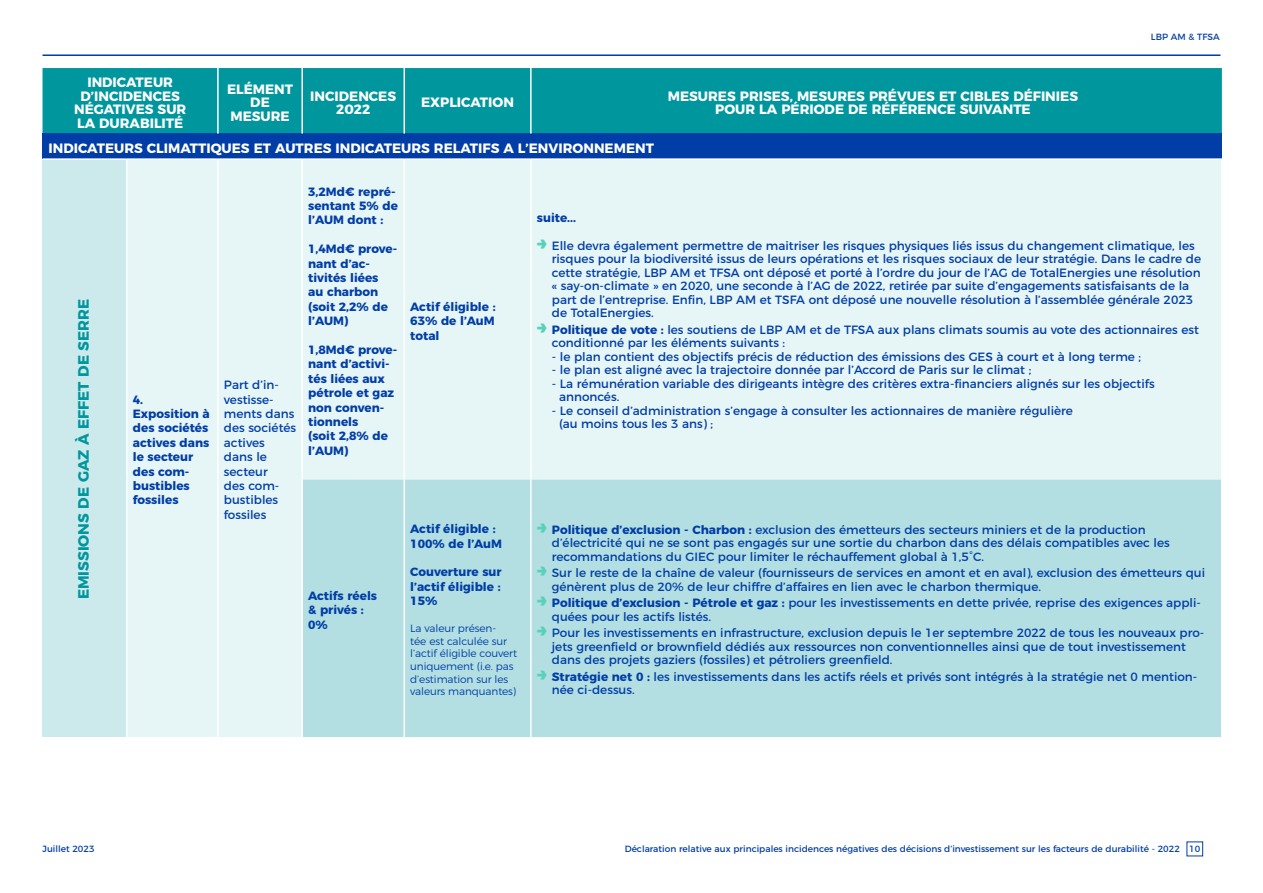
<style>
.page{position:relative;width:1263px;height:893px;background:#fff}
.page>*{position:absolute;margin:0;border:0;box-sizing:border-box;transform-origin:0 0}
.t1{font:700 15px "Montserrat";color:#00969e}
.t2{font:700 13.5px/13.5px "Montserrat";color:#fff;text-align:center}
.t3{font:12px/13.5px "Montserrat";color:#003da6}
.t4{font:700 12px/14.4px "Montserrat";color:#003da6}
.t5{font:300 10.5px/12.6px "Montserrat";letter-spacing:-.01em;color:#003da6}
.t6{font:9px "Montserrat";color:#003da6}
.s1{font-weight:100;font-size:18px;color:#58d1b9}
.s2{font-weight:700}
</style>
<div class="page">
<hr style="left:43px;top:54px;width:1177px;height:2px;background:#003da6">
<div style="left:43px;top:68px;width:1179px;height:66px;background:#00969e"></div>
<div style="left:43px;top:134px;width:1179px;height:25px;background:#003da6"></div>
<div style="left:43px;top:159px;width:84px;height:578px;background:#cceaec"></div>
<div style="left:128px;top:160px;width:1093px;height:577px;background:#e6f5f5"></div>
<div style="left:303px;top:480px;width:918px;height:257px;background:#b3dfe2"></div>
<hr style="left:217px;top:68px;width:2px;height:66px;background:#fff">
<hr style="left:301px;top:68px;width:2px;height:66px;background:#fff">
<hr style="left:403px;top:68px;width:2px;height:66px;background:#fff">
<hr style="left:530px;top:68px;width:2px;height:66px;background:#fff">
<hr style="left:43px;top:158px;width:84px;height:2px;background:#fff">
<hr style="left:127px;top:158px;width:91px;height:2px;background:#fff">
<hr style="left:218px;top:158px;width:84px;height:2px;background:#fff">
<hr style="left:302px;top:158px;width:102px;height:2px;background:#fff">
<hr style="left:404px;top:158px;width:127px;height:2px;background:#fff">
<hr style="left:531px;top:158px;width:691px;height:2px;background:#fff">
<hr style="left:217px;top:160px;width:2px;height:320px;background:#fff">
<hr style="left:217px;top:480px;width:2px;height:257px;background:#fff">
<hr style="left:126px;top:160px;width:2px;height:320px;background:#fff">
<hr style="left:126px;top:480px;width:2px;height:257px;background:#fff">
<hr style="left:301px;top:480px;width:2px;height:257px;background:#fff">
<hr style="left:403px;top:480px;width:2px;height:257px;background:#fff">
<hr style="left:530px;top:480px;width:2px;height:257px;background:#fff">
<hr style="left:301px;top:160px;width:2px;height:320px;background:#fff">
<hr style="left:403px;top:160px;width:2px;height:320px;background:#fff">
<hr style="left:530px;top:160px;width:2px;height:320px;background:#fff">
<div style="left:533px;top:175px;width:15px;height:15px;background:#e6f5f5"></div>
<p class="t2" style="left:74px;top:74px;width:114px">INDICATEUR<br>D’INCIDENCES<br>NÉGATIVES SUR<br>LA DURABILITÉ</p>
<p class="t2" style="left:227px;top:81px;width:68px">ELÉMENT<br>DE<br>MESURE</p>
<p class="t2" style="left:310px;top:88px;width:87px">INCIDENCES<br>2022</p>
<p class="t2" style="left:421px;top:95px;width:94px">EXPLICATION</p>
<p class="t2" style="left:668px;top:88px;width:412px">MESURES PRISES, MESURES PRÉVUES ET CIBLES DÉFINIES<br>POUR LA PÉRIODE DE RÉFÉRENCE SUIVANTE</p>
<p class="t2" style="left:48px;top:140px;width:607px">INDICATEURS CLIMATTIQUES ET AUTRES INDICATEURS RELATIFS A L’ENVIRONNEMENT</p>
<p class="t6" style="left:1151px;top:29px;width:70px">LBP AM &amp; TFSA</p>
<p class="t1" style="left:71px;top:599px;width:302px;rotate:-90deg">EMISSIONS DE GAZ À EFFET DE SERRE</p>
<p class="t4" style="left:133px;top:391px;width:78px">4.<br>Exposition à des sociétés actives dans le secteur des com&shy;bustibles fossiles</p>
<p class="t3" style="left:224px;top:377px;width:74px;line-height:14.4px">Part d’in&shy;vestisse&shy;ments dans des sociétés actives dans le secteur<br>des com&shy;bustibles fossiles</p>
<p class="t4" style="left:308px;top:183px;width:91px">3,2Md€ repré&shy;sentant 5% de l’AUM dont :</p>
<p class="t4" style="left:308px;top:241px;width:91px">1,4Md€ prove&shy;nant d’ac&shy;tivités liées<br>au charbon (soit 2,2% de l’AUM)</p>
<p class="t4" style="left:308px;top:342px;width:91px">1,8Md€ prove&shy;nant d’activi&shy;tés liées aux pétrole et gaz non conven&shy;tionnels<br>(soit 2,8% de l’AUM)</p>
<p class="t4" style="left:308px;top:587px;width:70px">Actifs réels &amp; privés :<br>0%</p>
<p class="t4" style="left:410px;top:298px;width:87px;text-align:justify">Actif éligible :<br>63% de l’AuM total</p>
<p class="t4" style="left:410px;top:521px;width:93px">Actif éligible :<br>100% de l’AuM</p>
<p class="t4" style="left:410px;top:564px;width:93px;text-align:justify">Couverture sur l’actif éligible :<br>15%</p>
<p class="t5" style="left:410px;top:621px;width:108px">La valeur présen-<br>tée est calculée sur l’actif éligible couvert uniquement (i.e. pas d’estimation sur les valeurs manquantes)</p>
<p class="t4" style="left:537px;top:210px;width:41px">suite...</p>
<p class="t3" style="left:552px;top:238px;width:651px;text-indent:-15px"><span class="s1">ڱ</span> Elle devra également permettre de maitriser les risques physiques liés issus du changement climatique, les risques pour la biodiversité issus de leurs opérations et les risques sociaux de leur stratégie. Dans le cadre de cette stratégie, LBP AM et TFSA ont déposé et porté à l’ordre du jour de l’AG de TotalEnergies une résolution « say-on-climate » en 2020, une seconde à l’AG de 2022, retirée par suite d’engagements satisfaisants de la part de l’entreprise. Enfin, LBP AM et TSFA ont déposé une nouvelle résolution à l’assemblée générale 2023 de TotalEnergies.</p>
<p class="t3" style="left:552px;top:322px;width:648px;text-indent:-15px"><span class="s1">ڱ</span> <span class="s2">Politique de vote :</span> les soutiens de LBP AM et de TFSA aux plans climats soumis au vote des actionnaires est conditionné par les éléments suivants :</p>
<p class="t3" style="left:552px;top:349px;width:591px">- le plan contient des objectifs précis de réduction des émissions des GES à court et à long terme ;</p>
<p class="t3" style="left:552px;top:362px;width:481px">- le plan est aligné avec la trajectoire donnée par l’Accord de Paris sur le climat ;</p>
<p class="t3" style="left:559px;top:376px;width:597px;text-indent:-7px">- La rémunération variable des dirigeants intègre des critères extra-financiers alignés sur les objectifs annoncés.</p>
<p class="t3" style="left:559px;top:403px;width:515px;text-indent:-7px">- Le conseil d’administration s’engage à consulter les actionnaires de manière régulière (au moins tous les 3 ans) ;</p>
<p class="t3" style="left:552px;top:522px;width:619px;text-indent:-15px"><span class="s1">ڱ</span> <span class="s2">Politique d’exclusion - Charbon :</span> exclusion des émetteurs des secteurs miniers et de la production d’électricité qui ne se sont pas engagés sur une sortie du charbon dans des délais compatibles avec les recommandations du GIEC pour limiter le réchauffement global à 1,5°C.</p>
<p class="t3" style="left:552px;top:565px;width:655px;text-indent:-15px"><span class="s1">ڱ</span> Sur le reste de la chaîne de valeur (fournisseurs de services en amont et en aval), exclusion des émetteurs qui génèrent plus de 20% de leur chiffre d’affaires en lien avec le charbon thermique.</p>
<p class="t3" style="left:552px;top:595px;width:651px;text-indent:-15px"><span class="s1">ڱ</span> <span class="s2">Politique d’exclusion - Pétrole et gaz :</span> pour les investissements en dette privée, reprise des exigences appli&shy;quées pour les actifs listés.</p>
<p class="t3" style="left:552px;top:625px;width:654px;text-indent:-15px"><span class="s1">ڱ</span> Pour les investissements en infrastructure, exclusion depuis le 1er septembre 2022 de tous les nouveaux pro&shy;jets greenfield or brownfield dédiés aux ressources non conventionnelles ainsi que de tout investissement dans des projets gaziers (fossiles) et pétroliers greenfield.</p>
<p class="t3" style="left:552px;top:669px;width:647px;text-indent:-15px"><span class="s1">ڱ</span> <span class="s2">Stratégie net 0 :</span> les investissements dans les actifs réels et privés sont intégrés à la stratégie net 0 mention&shy;née ci-dessus.</p>
<p class="t6" style="left:43px;top:841px;width:54px">Juillet 2023</p>
<p class="t6" style="left:625px;top:841px;width:577px">Déclaration relative aux principales incidences négatives des décisions d’investissement sur les facteurs de durabilité - 2022 10</p>
</div>
